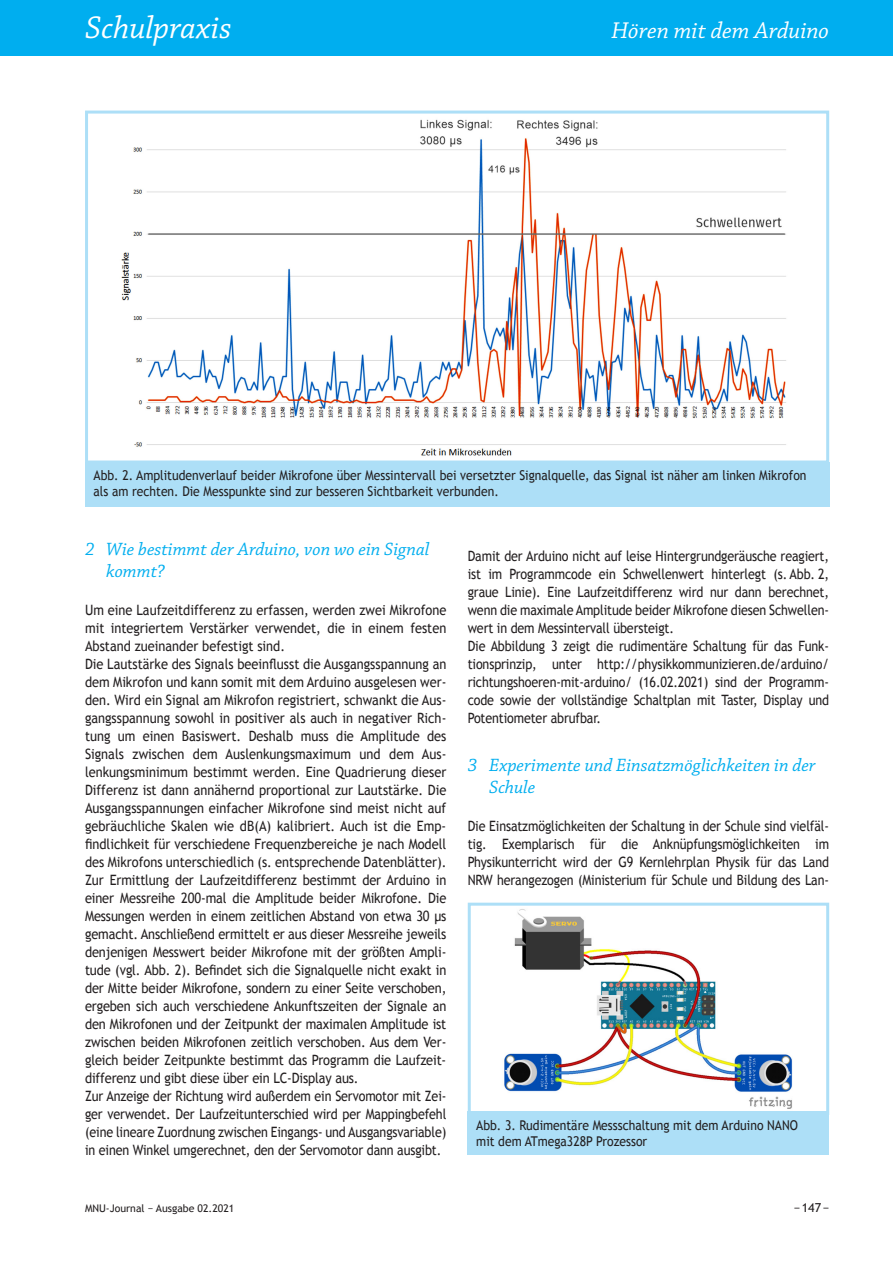
<style>
.page{position:relative;width:893px;height:1263px;background:#fff}
.page>*{position:absolute;margin:0;border:0;box-sizing:border-box;transform-origin:0 0}
.t1{font:italic 33px "Chaparral Pro";color:#fff}
.t2{font:italic 24px "Chaparral Pro";color:#fff}
.t3{font:italic 18.75px/22.5px "Chaparral Pro";color:#00aeef}
.t4{font:14.25px/18px "Trebuchet MS";letter-spacing:-.01em;color:#231f20;scale:.9 1}
.t5{font:14.25px/18px "Trebuchet MS";letter-spacing:-.01em;color:#231f20;scale:.88 1}
.t6{font:13.5px/16.2px "Trebuchet MS";color:#231f20;scale:.9 1}
.t7{font:12.3px "Trebuchet MS";color:#231f20}
.t8{font:10.5px "Trebuchet MS";color:#231f20}
</style>
<div class="page">
<div style="left:0;top:0;width:893px;height:55px;background:#00aeef"></div>
<img style="left:121px;top:119px;width:665px;height:337px">
<div style="left:85px;top:111px;width:744px;height:352px;border:3px solid #addff7"></div>
<div style="left:85px;top:462px;width:744px;height:45px;background:#addff7"></div>
<img style="left:504px;top:909px;width:289px;height:200px">
<div style="left:468px;top:903px;width:361px;height:212px;border:3px solid #addff7"></div>
<div style="left:468px;top:1112px;width:361px;height:43px;background:#addff7"></div>
<h1 class="t1" style="left:85px;top:15px;width:148px">Schulpraxis</h1>
<h2 class="t2" style="left:611px;top:21px;width:219px">Hören mit dem Arduino</h2>
<p class="t6" style="left:94px;top:467px;width:794px">Abb. 2. Amplitudenverlauf beider Mikrofone über Messintervall bei versetzter Signalquelle, das Signal ist näher am linken Mikrofon als am rechten. Die Messpunkte sind zur besseren Sichtbarkeit verbunden.</p>
<h3 class="t3" style="left:106px;top:539px;width:325px;text-indent:-21px">2 Wie bestimmt der Arduino, von wo ein Signal kommt?</h3>
<p class="t4" style="left:85px;top:600px;width:403px">Um eine Laufzeitdifferenz zu erfassen, werden zwei Mikrofone mit integriertem Verstärker verwendet, die in einem festen Abstand zueinander befestigt sind.<br>Die Lautstärke des Signals beeinflusst die Ausgangsspannung an dem Mikrofon und kann somit mit dem Arduino ausgelesen wer&shy;den. Wird ein Signal am Mikrofon registriert, schwankt die Aus&shy;gangsspannung sowohl in positiver als auch in negativer Rich&shy;tung um einen Basiswert. Deshalb muss die Amplitude des Signals zwischen dem Auslenkungsmaximum und dem Aus&shy;lenkungsminimum bestimmt werden. Eine Quadrierung dieser Differenz ist dann annähernd proportional zur Lautstärke. Die Ausgangsspannungen einfacher Mikrofone sind meist nicht auf gebräuchliche Skalen wie dB(A) kalibriert. Auch ist die Emp&shy;findlichkeit für verschiedene Frequenzbereiche je nach Modell des Mikrofons unterschiedlich (s. entsprechende Daten blätter).<br>Zur Ermittlung der Laufzeitdifferenz bestimmt der Arduino in einer Messreihe 200-mal die Amplitude beider Mikrofone. Die Messungen werden in einem zeitlichen Abstand von etwa 30 μs gemacht. Anschließend er mittelt er aus dieser Messreihe jeweils denjenigen Messwert beider Mikrofone mit der größten Ampli&shy;tude (vgl. Abb. 2). Befindet sich die Signalquelle nicht exakt in der Mitte beider Mikrofone, sondern zu einer Seite verschoben, ergeben sich auch verschiedene Ankunftszeiten der Signale an den Mikrofonen und der Zeitpunkt der maximalen Amplitude ist zwischen beiden Mikrofonen zeitlich verschoben. Aus dem Ver&shy;gleich beider Zeitpunkte bestimmt das Programm die Laufzeit&shy;differenz und gibt diese über ein LC-Display aus.<br>Zur Anzeige der Richtung wird außerdem ein Servomotor mit Zei&shy;ger verwendet. Der Laufzeitunterschied wird per Mappingbefehl (eine lineare Zuordnung zwischen Eingangs- und Ausgangsvariable) in einen Winkel umgerechnet, den der Servo motor dann ausgibt.</p>
<p class="t5" style="left:468px;top:546px;width:412px">Damit der Arduino nicht auf leise Hintergrundgeräusche reagiert, ist im Programmcode ein Schwellenwert hinterlegt (s. Abb. 2, graue Linie). Eine Laufzeitdifferenz wird nur dann berechnet, wenn die maximale Amplitude beider Mikrofone diesen Schwellen&shy;wert in dem Messintervall übersteigt.<br>Die Abbildung 3 zeigt die rudimentäre Schaltung für das Funk&shy;tionsprinzip, unter http://physikkommunizieren.de/arduino/ richtungshoeren-mit-arduino/ (16.02.2021) sind der Programm&shy;code sowie der vollständige Schaltplan mit Taster, Display und Potentiometer abrufbar.</p>
<h3 class="t3" style="left:489px;top:755px;width:328px;text-indent:-21px">3 Experimente und Einsatzmöglichkeiten in der<br>Schule</h3>
<p class="t5" style="left:468px;top:816px;width:412px;text-align:justify">Die Einsatzmöglichkeiten der Schaltung in der Schule sind vielfäl&shy;tig. Exemplarisch für die Anknüpfungsmöglichkeiten im Physikunterricht wird der G9 Kernlehrplan Physik für das Land NRW herangezogen (Ministerium für Schule und Bildung des Lan-</p>
<p class="t6" style="left:476px;top:1117px;width:359px">Abb. 3. Rudimentäre Messschaltung mit dem Arduino NANO mit dem ATmega328P Prozessor</p>
<p class="t8" style="left:85px;top:1202px;width:151px">MNU-Journal − Ausgabe 02.2021</p>
<p class="t7" style="left:794px;top:1200px;width:37px">− 147 −</p>
</div>
